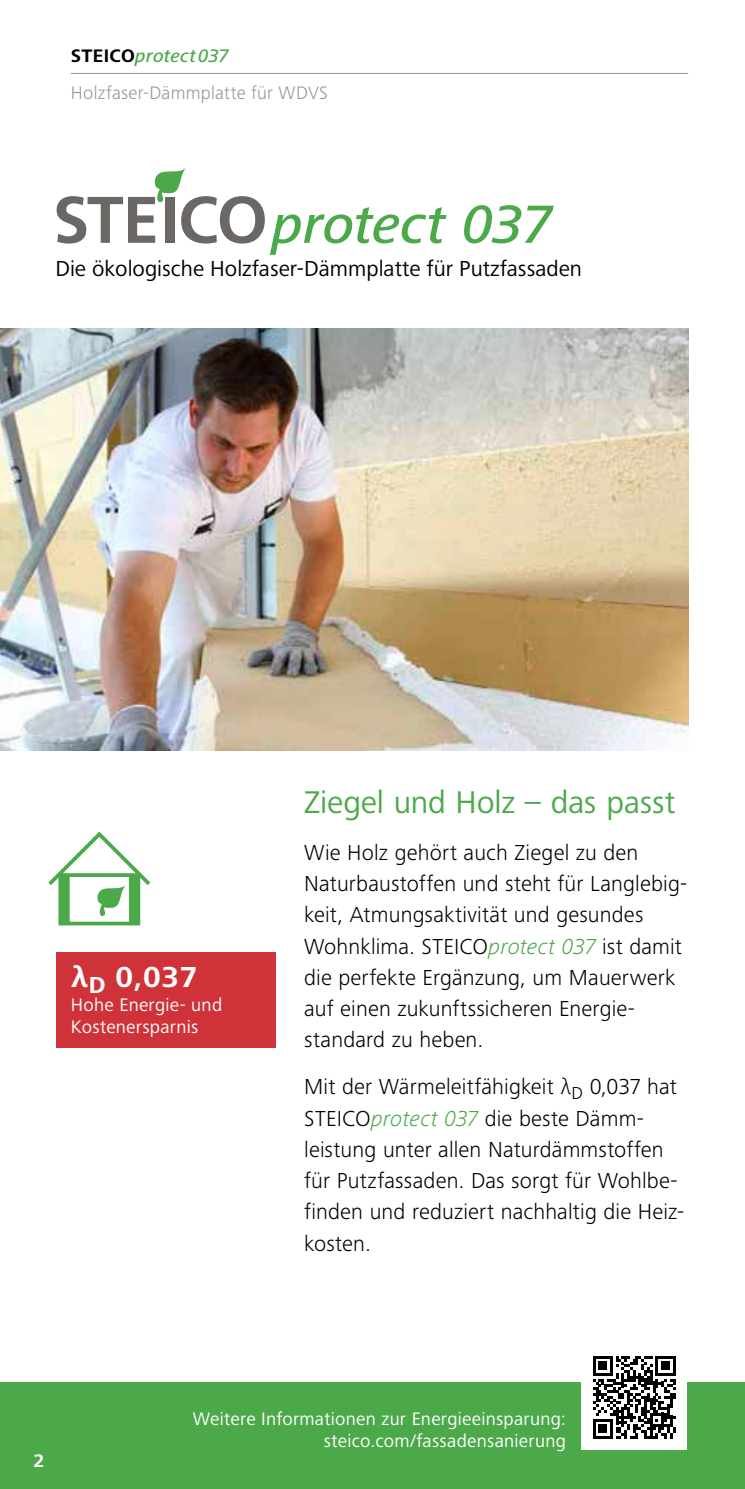
<style>
.page{position:relative;width:745px;height:1489px;background:#fff}
.page>*{position:absolute;margin:0;border:0;box-sizing:border-box;transform-origin:0 0}
.t1{font:italic 500 55.75px "Frutiger Next LTW1 G";letter-spacing:-.005em;color:#4ba94a}
.t2{font:32.5px "Frutiger Next LTW1 G";letter-spacing:-.005em;color:#4ba94a}
.t3{font:700 30px "Frutiger Next LTW1 G";color:#fff}
.t4{font:300 22.5px/31.2px "Frutiger Next LTW1 G";letter-spacing:.01em;color:#000}
.t5{font:22.5px "Frutiger Next LTW1 G";color:#000}
.t6{font:22.25px "Frutiger Next LTW1 G";letter-spacing:.02em;color:#000}
.t7{font:18.75px/22.5px "Frutiger Next LTW1 G";letter-spacing:.015em;color:#fff}
.t8{font:300 18.75px "Frutiger Next LTW1 G";letter-spacing:.015em;color:#959491}
.t9{font:italic 500 18.75px "Frutiger Next LTW1 G";letter-spacing:.015em;color:#4ba94a}
.t10{font:700 18.75px "Frutiger Next LTW1 G";color:#fff}
.s1{font-weight:700;font-style:normal;color:#000}
.s2{font-style:italic;color:#4ba94a}
</style>
<div class="page">
<div style="left:0;top:1382px;width:744px;height:106px;background:#4ba94a"></div>
<img style="left:0;top:328px;width:687px;height:422px">
<svg style="left:48px;top:831px;width:103px;height:94px"></svg>
<div style="left:57px;top:952px;width:218px;height:95px;background:#cf3339"></div>
<svg style="left:57px;top:168px;width:208px;height:75px"></svg>
<div style="left:581px;top:1344px;width:105px;height:105px;background:#fff"></div>
<svg style="left:593px;top:1356px;width:82px;height:82px"></svg>
<hr style="left:71px;top:73px;width:616px;height:1px;background:#959491">
<p class="t9" style="left:71px;top:45px;width:159px"><span class="s1">STEICO</span>protect037</p>
<p class="t8" style="left:71px;top:82px;width:258px">Holzfaser-Dämmplatte für WDVS</p>
<h1 class="t1" style="left:272px;top:192px;width:283px">protect 037</h1>
<p class="t5" style="left:55px;top:255px;width:528px">Die ökologische Holzfaser-Dämmplatte für Putzfassaden</p>
<p class="t6" style="left:56px;top:253px;width:547px">Holzfaser-Dämmplatte für Wärmedämmverbundsysteme</p>
<h3 class="t3" style="left:71px;top:959px;width:128px">λ<sub>D</sub> 0,037</h3>
<p class="t7" style="left:71px;top:993px;width:153px">Hohe Energie- und<br>Kostenersparnis</p>
<h2 class="t2" style="left:304px;top:783px;width:372px">Ziegel und Holz – das passt</h2>
<p class="t4" style="left:304px;top:836px;width:384px">Wie Holz gehört auch Ziegel zu den Naturbaustoffen und steht für Langlebig&shy;keit, Atmungsaktivität und gesundes Wohnklima. STEICO<span class="s2">protect 037</span> ist damit die perfekte Ergänzung, um Mauerwerk auf einen zukunftssicheren Energie&shy;standard zu heben.</p>
<p class="t4" style="left:304px;top:1071px;width:381px">Mit der Wärmeleitfähigkeit λ<sub>D</sub> 0,037 hat STEICO<span class="s2">protect 037</span> die beste Dämm&shy;leistung unter allen Naturdämmstoffen für Putzfassaden. Das sorgt für Wohlbe&shy;finden und reduziert nachhaltig die Heiz&shy;kosten.</p>
<p class="t10" style="left:33px;top:1449px;width:13px">2</p>
<p class="t7" style="left:193px;top:1407px;width:374px;text-align:right">Weitere Informationen zur Energieeinsparung: steico.com/fassadensanierung</p>
</div>
